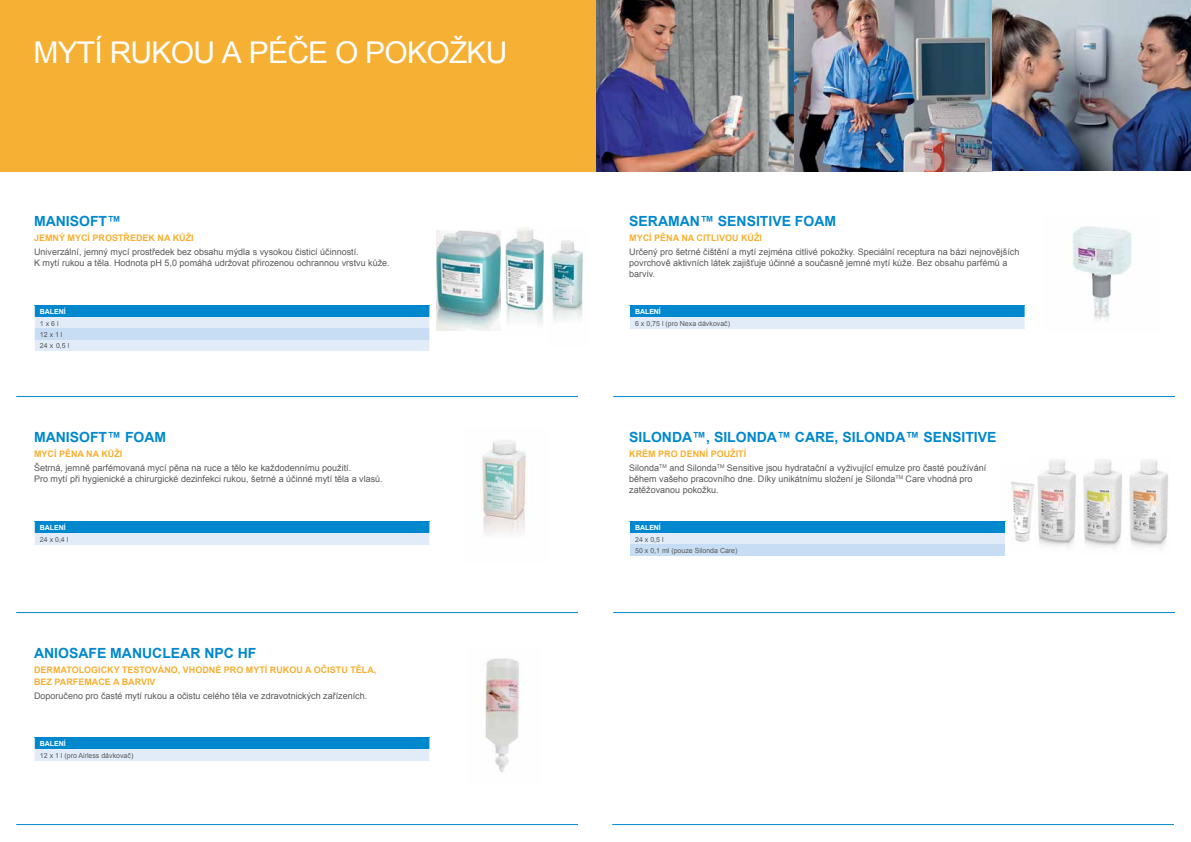
<style>
.page{position:relative;width:1191px;height:842px;background:#fff}
.page>*{position:absolute;margin:0;border:0;box-sizing:border-box;transform-origin:0 0}
.t1{font:30px "Arial";letter-spacing:-.025em;color:#fff}
.t2{font:700 14px "Arial";color:#0088ce}
.t3{font:9px/11px "Arial";color:#58595b}
.t4{font:700 9px/12px "Arial";color:#f6b033}
.t5{font:7px/11.3px "Arial";color:#58595b}
.t6{font:700 7px "Arial";letter-spacing:-.01em;color:#fff}
.s1{font-weight:700;color:#f6b033}
</style>
<div class="page">
<img style="left:1083px;top:459px;width:39px;height:89px">
<svg style="left:1037px;top:459px;width:39px;height:88px"></svg>
<img style="left:1129px;top:459px;width:39px;height:89px">
<img style="left:1001px;top:481px;width:34px;height:61px">
<img style="left:793px;top:0;width:199px;height:171px">
<img style="left:595px;top:0;width:198px;height:171px">
<img style="left:992px;top:0;width:199px;height:171px">
<div style="left:0;top:0;width:595px;height:171px;background:#f6b033"></div>
<hr style="left:16px;top:824px;width:562px;height:1px;background:#0088ce">
<hr style="left:612px;top:824px;width:562px;height:1px;background:#0088ce">
<img style="left:436px;top:230px;width:64px;height:100px">
<img style="left:505px;top:227px;width:38px;height:98px">
<img style="left:551px;top:240px;width:33px;height:81px">
<img style="left:1072px;top:226px;width:60px;height:94px">
<img style="left:482px;top:440px;width:44px;height:94px">
<img style="left:484px;top:658px;width:36px;height:114px">
<hr style="left:16px;top:612px;width:562px;height:1px;background:#0088ce">
<hr style="left:613px;top:612px;width:562px;height:1px;background:#0088ce">
<hr style="left:16px;top:396px;width:562px;height:1px;background:#0088ce">
<hr style="left:613px;top:396px;width:562px;height:1px;background:#0088ce">
<svg style="left:34px;top:306px;width:396px;height:45px;background:#a3cfec"></svg>
<div style="left:629px;top:306px;width:396px;height:11px;background:#0088ce"></div>
<div style="left:629px;top:317px;width:396px;height:11px;background:#e1ecf8"></div>
<svg style="left:629px;top:306px;width:1px;height:22px"></svg>
<svg style="left:1024px;top:306px;width:1px;height:23px"></svg>
<div style="left:34px;top:522px;width:396px;height:11px;background:#0088ce"></div>
<div style="left:34px;top:533px;width:396px;height:11px;background:#e1ecf8"></div>
<svg style="left:34px;top:522px;width:1px;height:22px"></svg>
<div style="left:629px;top:522px;width:376px;height:11px;background:#0088ce"></div>
<div style="left:629px;top:533px;width:376px;height:11px;background:#e1ecf8"></div>
<div style="left:629px;top:544px;width:376px;height:12px;background:#c7ddf3"></div>
<svg style="left:629px;top:522px;width:1px;height:34px"></svg>
<svg style="left:1005px;top:522px;width:1px;height:20px"></svg>
<div style="left:34px;top:738px;width:396px;height:11px;background:#0088ce"></div>
<div style="left:34px;top:749px;width:396px;height:11px;background:#e1ecf8"></div>
<svg style="left:34px;top:738px;width:1px;height:22px"></svg>
<h1 class="t1" style="left:33px;top:33px;width:475px">MYTÍ RUKOU A PÉČE O POKOŽKU</h1>
<h2 class="t2" style="left:34px;top:212px;width:89px">MANISOFT™</h2>
<p class="t4" style="left:34px;top:232px;width:161px">JEMNÝ MYCÍ PROSTŘEDEK NA KŮŽI</p>
<p class="t3" style="left:34px;top:246px;width:357px">Univerzální, jemný mycí prostředek bez obsahu mýdla s vysokou čisticí účinností.<br>K mytí rukou a těla. Hodnota pH 5,0 pomáhá udržovat přirozenou ochrannou vrstvu kůže.</p>
<p class="t6" style="left:40px;top:307px;width:27px">BALENÍ</p>
<p class="t5" style="left:40px;top:318px;width:31px">1 x 6 l<br>12 x 1 l<br>24 x 0,5 l</p>
<h2 class="t2" style="left:34px;top:428px;width:134px">MANISOFT™ FOAM</h2>
<p class="t4" style="left:34px;top:448px;width:90px">MYCÍ PĚNA NA KŮŽI</p>
<p class="t3" style="left:34px;top:462px;width:350px">Šetrná, jemně parfémovaná mycí pěna na ruce a tělo ke každodennímu použití.<br>Pro mytí při hygienické a chirurgické dezinfekci rukou, šetrné a účinné mytí těla a vlasů.</p>
<p class="t6" style="left:40px;top:523px;width:27px">BALENÍ</p>
<p class="t5" style="left:40px;top:534px;width:30px">24 x 0,4 l</p>
<h2 class="t2" style="left:34px;top:644px;width:224px">ANIOSAFE MANUCLEAR NPC HF</h2>
<p class="t4" style="left:34px;top:664px;width:344px">DERMATOLOGICKY TESTOVÁNO, VHODNÉ PRO MYTÍ RUKOU A OČISTU TĚLA,<br>BEZ PARFEMACE A BARVIV</p>
<p class="t3" style="left:34px;top:690px;width:335px">Doporučeno pro časté mytí rukou a očistu celého těla ve zdravotnických zařízeních.</p>
<p class="t6" style="left:40px;top:739px;width:27px">BALENÍ</p>
<p class="t5" style="left:40px;top:750px;width:95px">12 x 1 l (pro Airless dávkovač)</p>
<h2 class="t2" style="left:629px;top:212px;width:208px">SERAMAN™ SENSITIVE FOAM</h2>
<p class="t4" style="left:629px;top:232px;width:134px">MYCÍ PĚNA NA CITLIVOU KŮŽI</p>
<p class="t3" style="left:629px;top:246px;width:391px">Určený pro šetrné čištění a mytí zejména citlivé pokožky. Speciální receptura na bázi nejnovějších povrchově aktivních látek zajišťuje účinné a současně jemné mytí kůže. Bez obsahu parfémů a barviv.</p>
<p class="t6" style="left:635px;top:307px;width:27px">BALENÍ</p>
<p class="t5" style="left:635px;top:318px;width:96px">6 x 0,75 l (pro Nexa dávkovač)</p>
<h2 class="t2" style="left:629px;top:428px;width:369px">SILONDA™, SILONDA™ CARE, SILONDA™ SENSITIVE</h2>
<p class="t3" style="left:629px;top:447px;width:358px;line-height:13.8px"><span class="s1">KRÉM PRO DENNÍ POUŽITÍ<br></span>Silonda<sup>TM</sup> and Silonda<sup>TM</sup> Sensitive jsou hydratační a vyživující emulze pro časté používání</p>
<p class="t3" style="left:629px;top:473px;width:345px">během vašeho pracovního dne. Díky unikátnímu složení je Silonda<sup>TM</sup> Care vhodná pro zatěžovanou pokožku.</p>
<p class="t6" style="left:635px;top:523px;width:27px">BALENÍ</p>
<p class="t5" style="left:635px;top:534px;width:104px">24 x 0,5 l<br>50 x 0,1 ml (pouze Silonda Care)</p>
</div>
